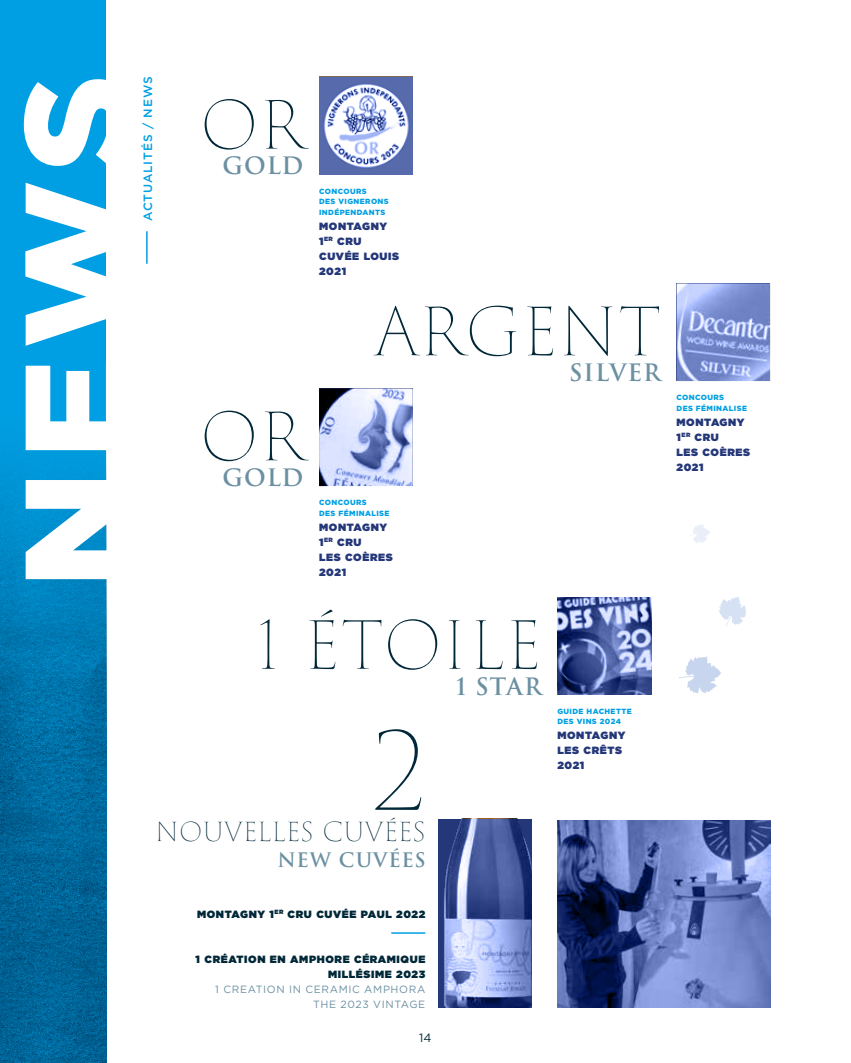
<style>
.page{position:relative;width:851px;height:1063px;background:#fff}
.page>*{position:absolute;margin:0;border:0;box-sizing:border-box;transform-origin:0 0}
.t1{font:900 150px "Gotham";color:#fff}
.t2{font:200 105px "Trajan Pro 3";color:#002838}
.t3{font:200 64.5px "Trajan Pro 3";letter-spacing:.015em;color:#002838}
.t4{font:200 25.5px "Trajan Pro 3";letter-spacing:.02em;color:#002838}
.t5{font:600 23.4px "Trajan Pro 3";letter-spacing:.04em;color:#6b90a2}
.t6{font:600 19.5px "Trajan Pro 3";letter-spacing:.05em;color:#6b90a2}
.t7{font:500 12px "Gotham";letter-spacing:.075em;color:#009fe3}
.t8{font:12px "Gotham";color:#002838}
.t9{font:900 10.5px/15px "Gotham";letter-spacing:.06em;color:#243779}
.t10{font:900 10.5px/15px "Gotham";letter-spacing:.06em;color:#002838;text-align:right}
.t11{font:10.5px/15px "Gotham";letter-spacing:.06em;color:#6b90a2;text-align:right}
.t12{font:900 7.5px/10.5px "Gotham";letter-spacing:.05em;color:#009fe3}
</style>
<div class="page">
<svg style="left:693px;top:525px;width:17px;height:18px"></svg>
<svg style="left:718px;top:597px;width:28px;height:29px"></svg>
<svg style="left:679px;top:657px;width:42px;height:37px"></svg>
<svg style="left:319px;top:77px;width:93px;height:97px"></svg>
<svg style="left:319px;top:388px;width:93px;height:98px;background:#afbadf"></svg>
<svg style="left:676px;top:283px;width:94px;height:98px;background:#8d9edb"></svg>
<svg style="left:557px;top:597px;width:93px;height:98px;background:#5e6fab"></svg>
<div style="left:0;top:0;width:106px;height:1063px;background:#009fe3"></div>
<img style="left:0;top:453px;width:106px;height:610px">
<hr style="left:391px;top:932px;width:34px;height:2px;background:#009fe3">
<svg style="left:438px;top:819px;width:94px;height:189px;background:#6778b3"></svg>
<svg style="left:557px;top:820px;width:213px;height:188px;background:#5769a8"></svg>
<hr style="left:146px;top:231px;width:2px;height:33px;background:#009fe3">
<h1 class="t1" style="left:-26px;top:588px;width:516px;rotate:-90deg">NEWS</h1>
<p class="t7" style="left:140px;top:221px;width:146px;rotate:-90deg">ACTUALITÉS / NEWS</p>
<h3 class="t3" style="left:200px;top:82px;width:104px">OR</h3>
<h3 class="t5" style="left:222px;top:149px;width:82px">GOLD</h3>
<p class="t12" style="left:319px;top:186px;width:71px">CONCOURS<br>DES VIGNERONS<br>INDÉPENDANTS</p>
<p class="t9" style="left:319px;top:218px;width:81px">MONTAGNY<br>1<sup>ER</sup> CRU<br>CUVÉE LOUIS<br>2021</p>
<h3 class="t3" style="left:374px;top:289px;width:288px">ARGENT</h3>
<h3 class="t5" style="left:569px;top:356px;width:93px">SILVER</h3>
<h3 class="t3" style="left:200px;top:394px;width:104px">OR</h3>
<h3 class="t5" style="left:222px;top:461px;width:82px">GOLD</h3>
<p class="t12" style="left:319px;top:497px;width:72px">CONCOURS<br>DES FÉMINALISE</p>
<p class="t9" style="left:319px;top:519px;width:75px">MONTAGNY<br>1<sup>ER</sup> CRU<br>LES COÈRES<br>2021</p>
<h3 class="t3" style="left:256px;top:602px;width:287px">1 ÉTOILE</h3>
<h3 class="t5" style="left:456px;top:669px;width:87px">1 STAR</h3>
<h2 class="t2" style="left:372px;top:702px;width:55px">2</h2>
<h3 class="t4" style="left:155px;top:815px;width:271px">NOUVELLES CUVÉES</h3>
<h3 class="t6" style="left:277px;top:846px;width:150px">NEW CUVÉES</h3>
<p class="t12" style="left:557px;top:706px;width:76px">GUIDE HACHETTE<br>DES VINS 2024</p>
<p class="t9" style="left:557px;top:728px;width:70px">MONTAGNY<br>LES CRÊTS<br>2021</p>
<p class="t12" style="left:676px;top:392px;width:72px">CONCOURS<br>DES FÉMINALISE</p>
<p class="t9" style="left:676px;top:414px;width:75px">MONTAGNY<br>1<sup>ER</sup> CRU<br>LES COÈRES<br>2021</p>
<p class="t10" style="left:197px;top:906px;width:230px">MONTAGNY 1<sup>ER</sup> CRU CUVÉE PAUL 2022</p>
<p class="t10" style="left:195px;top:951px;width:231px">1 CRÉATION EN AMPHORE CÉRAMIQUE<br>MILLÉSIME 2023</p>
<p class="t11" style="left:215px;top:981px;width:211px">1 CREATION IN CERAMIC AMPHORA<br>THE 2023 VINTAGE</p>
<p class="t8" style="left:419px;top:1030px;width:14px">14</p>
</div>
